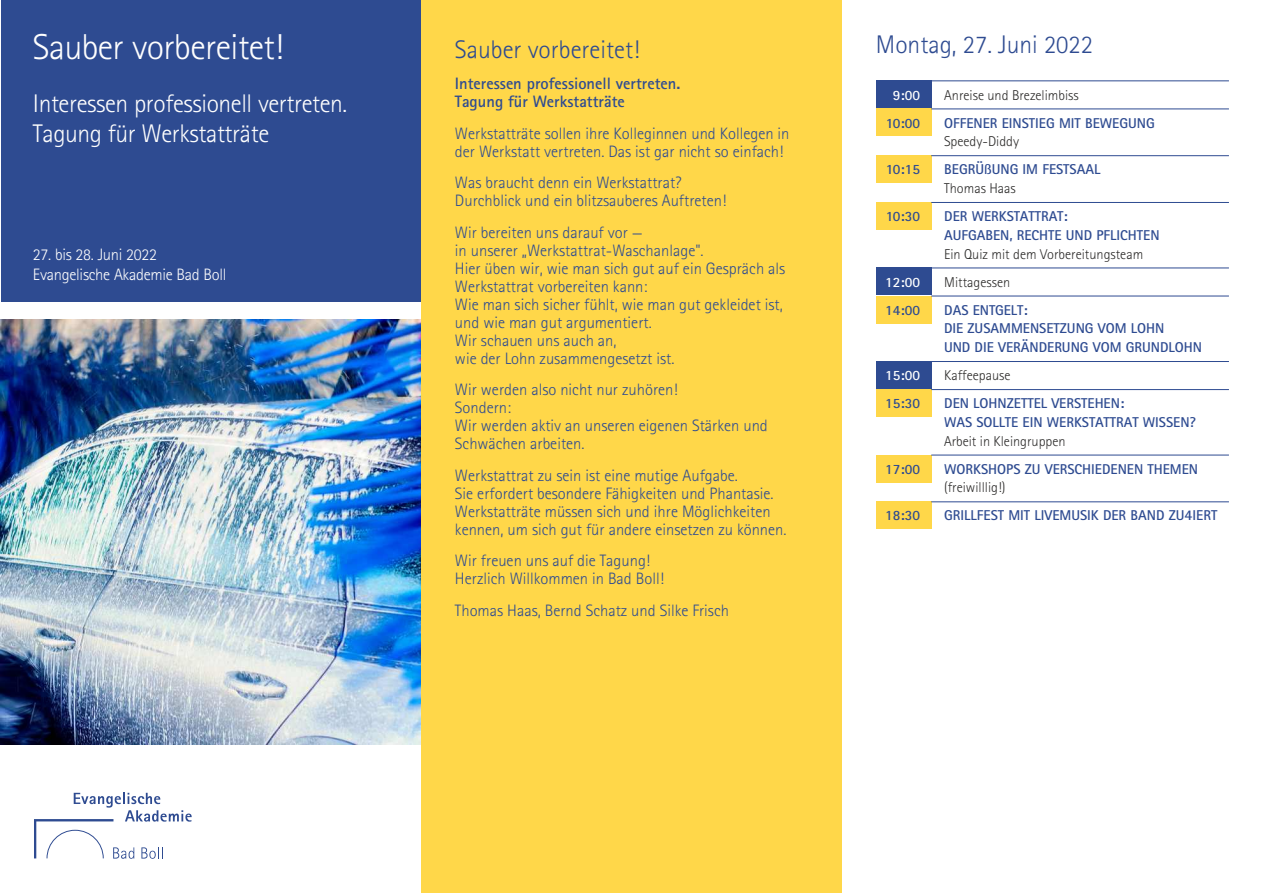
<style>
.page{position:relative;width:1263px;height:893px;background:#fff}
.page>*{position:absolute;margin:0;border:0;box-sizing:border-box;transform-origin:0 0}
.t1{font:300 36px "Agfa Rotis Sans Serif";letter-spacing:-.015em;color:#fefefe}
.t2{font:300 25.5px/30px "Agfa Rotis Sans Serif";letter-spacing:-.015em;color:#fefefe}
.t3{font:300 25.5px "Agfa Rotis Sans Serif";color:#2e4b91}
.t4{font:300 16.5px/18px "Agfa Rotis Sans Serif";color:#2e4b91}
.t5{font:700 16.5px/18px "Agfa Rotis Sans Serif";color:#2e4b91}
.t6{font:300 16.5px/19.5px "Agfa Rotis Sans Serif";letter-spacing:-.015em;color:#fefefe}
.t7{font:700 14.25px/18.8px "Agfa Rotis Sans Serif";color:#2e4b91}
.t8{font:300 14.25px "Agfa Rotis Sans Serif";color:#2b2a29}
.t9{font:700 14.25px "Agfa Rotis Sans Serif";color:#fefefe}
.s1{font-size:14.85px}
</style>
<div class="page">
<div style="left:1px;top:0;width:433px;height:302px;background:#2e4b91"></div>
<img style="left:1px;top:320px;width:420px;height:425px">
<svg style="left:34px;top:793px;width:158px;height:66px"></svg>
<div style="left:421px;top:0;width:421px;height:893px;background:#ffd749"></div>
<div style="left:876px;top:109px;width:55px;height:27px;background:#ffd749"></div>
<hr style="left:931px;top:109px;width:298px;height:1px;background:#2e4b91">
<div style="left:876px;top:155px;width:55px;height:28px;background:#ffd749"></div>
<hr style="left:931px;top:155px;width:298px;height:1px;background:#2e4b91">
<div style="left:876px;top:202px;width:55px;height:28px;background:#ffd749"></div>
<hr style="left:931px;top:202px;width:298px;height:1px;background:#2e4b91">
<div style="left:876px;top:296px;width:55px;height:27px;background:#ffd749"></div>
<hr style="left:931px;top:296px;width:298px;height:1px;background:#2e4b91">
<div style="left:876px;top:389px;width:55px;height:28px;background:#ffd749"></div>
<hr style="left:931px;top:389px;width:298px;height:1px;background:#2e4b91">
<div style="left:876px;top:455px;width:55px;height:27px;background:#ffd749"></div>
<hr style="left:931px;top:455px;width:298px;height:1px;background:#2e4b91">
<div style="left:876px;top:502px;width:55px;height:27px;background:#ffd749"></div>
<hr style="left:931px;top:502px;width:298px;height:1px;background:#2e4b91">
<div style="left:876px;top:81px;width:55px;height:27px;background:#2e4b91"></div>
<hr style="left:931px;top:81px;width:298px;height:1px;background:#2e4b91">
<div style="left:876px;top:268px;width:55px;height:27px;background:#2e4b91"></div>
<hr style="left:931px;top:268px;width:298px;height:1px;background:#2e4b91">
<div style="left:876px;top:361px;width:55px;height:28px;background:#2e4b91"></div>
<hr style="left:931px;top:361px;width:298px;height:1px;background:#2e4b91">
<h1 class="t1" style="left:33px;top:34px;width:252px">Sauber vorbereitet!</h1>
<h2 class="t2" style="left:33px;top:91px;width:316px">Interessen professionell vertreten.<br>Tagung für Werkstatträte</h2>
<p class="t6" style="left:33px;top:246px;width:195px">27. bis 28. Juni 2022<br>Evangelische Akademie Bad Boll</p>
<h2 class="t3" style="left:455px;top:40px;width:186px">Sauber vorbereitet!</h2>
<p class="t5" style="left:455px;top:76px;width:227px">Interessen professionell vertreten.<br>Tagung für Werkstatträte</p>
<p class="t4" style="left:455px;top:126px;width:336px">Werkstatträte sollen ihre Kolleginnen und Kollegen in der Werkstatt vertreten. Das ist gar nicht so einfach!</p>
<p class="t4" style="left:455px;top:175px;width:273px">Was braucht denn ein Werkstattrat?<br>Durchblick und ein blitzsauberes Auftreten!</p>
<p class="t4" style="left:455px;top:225px;width:332px">Wir bereiten uns darauf vor —<br>in unserer „Werkstattrat-Waschanlage".<br>Hier üben wir, wie man sich gut auf ein Gespräch als Werkstattrat vorbereiten kann:<br>Wie man sich sicher fühlt, wie man gut gekleidet ist, und wie man gut argumentiert.<br>Wir schauen uns auch an,<br>wie der Lohn zusammengesetzt ist.</p>
<p class="t4" style="left:455px;top:382px;width:314px">Wir werden also nicht nur zuhören!<br>Sondern:<br>Wir werden aktiv an unseren eigenen Stärken und<br>Schwächen arbeiten.</p>
<p class="t4" style="left:455px;top:468px;width:333px">Werkstattrat zu sein ist eine mutige Aufgabe.<br>Sie erfordert besondere Fähigkeiten und Phantasie.<br>Werkstatträte müssen sich und ihre Möglichkeiten kennen, um sich gut für andere einsetzen zu können.</p>
<p class="t4" style="left:455px;top:553px;width:210px">Wir freuen uns auf die Tagung!<br>Herzlich Willkommen in Bad Boll!</p>
<p class="t4" style="left:455px;top:603px;width:276px">Thomas Haas, Bernd Schatz und Silke Frisch</p>
<h2 class="t3" style="left:876px;top:35px;width:219px">Montag, 27. Juni 2022</h2>
<p class="t9" style="left:893px;top:90px;width:29px">9:00</p>
<p class="t8" style="left:944px;top:90px;width:136px">Anreise und Brezelimbiss</p>
<p class="t7" style="left:886px;top:115px;width:36px">10:00</p>
<p class="t7" style="left:944px;top:115px;width:212px">OFFENER EINSTIEG MIT BEWEGUNG</p>
<p class="t8" style="left:944px;top:136px;width:77px">Speedy-Diddy</p>
<p class="t7" style="left:886px;top:162px;width:36px">10:15</p>
<p class="t7" style="left:944px;top:162px;width:158px">BEGRÜßUNG IM FESTSAAL</p>
<p class="t8" style="left:944px;top:183px;width:73px">Thomas Haas</p>
<p class="t7" style="left:886px;top:208px;width:36px">10:30</p>
<p class="t7" style="left:944px;top:208px;width:217px">DER WERKSTATTRAT:<br>AUFGABEN, RECHTE UND PFLICHTEN</p>
<p class="t8" style="left:944px;top:249px;width:201px">Ein Quiz mit dem Vorbereitungsteam</p>
<p class="t9" style="left:885px;top:277px;width:36px">12:00</p>
<p class="t8" style="left:944px;top:277px;width:67px">Mittagessen</p>
<p class="t7" style="left:885px;top:302px;width:36px">14:00</p>
<p class="t7" style="left:944px;top:302px;width:260px">DAS ENTGELT:<br>DIE ZUSAMMENSETZUNG VOM LOHN<br>UND DIE VERÄNDERUNG VOM GRUNDLOHN</p>
<p class="t9" style="left:885px;top:370px;width:36px">15:00</p>
<p class="t8" style="left:944px;top:370px;width:68px">Kaffeepause</p>
<p class="t7" style="left:885px;top:395px;width:36px">15:30</p>
<p class="t7" style="left:944px;top:395px;width:253px">DEN LOHNZETTEL VERSTEHEN:<br>WAS SOLLTE EIN WERKSTATTRAT WISSEN?</p>
<p class="t8" style="left:944px;top:436px;width:123px">Arbeit in Kleingruppen</p>
<p class="t7" style="left:885px;top:461px;width:36px">17:00</p>
<p class="t7" style="left:944px;top:461px;width:255px">WORKSHOPS ZU VERSCHIEDENEN THEMEN</p>
<p class="t8" style="left:944px;top:482px;width:63px">(freiwilllig!)</p>
<p class="t7" style="left:885px;top:508px;width:36px">18:30</p>
<p class="t7" style="left:944px;top:508px;width:275px">GRILLFEST MIT LIVEMUSIK DER BAND ZU<span class="s1">4</span>IERT</p>
</div>
